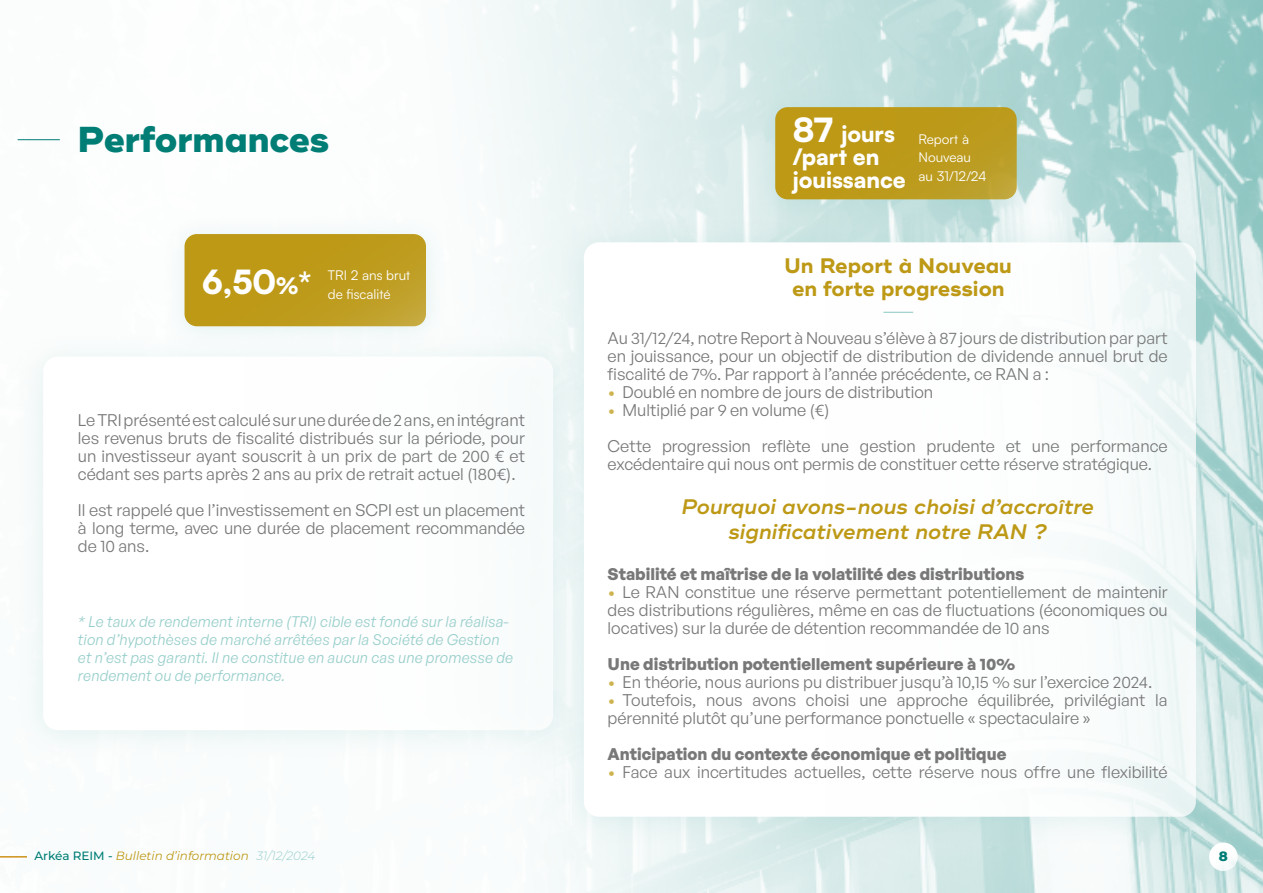
<style>
.page{position:relative;width:1263px;height:893px;background:#fff}
.page>*{position:absolute;margin:0;border:0;box-sizing:border-box;transform-origin:0 0}
.Titrages_1Lignes{font:800 36px "Ridley Grotesk";color:#007e76}
.Numbers_NoFilet{font:900 33px "Satoshi";color:#fff}
.Numbers_NoFilet-2{font:900 22.5px/23px "Satoshi";color:#fff}
.t1{font:italic 600 21px/25.2px "Ridley Grotesk";color:#bd9916;text-align:center}
.Titres_Violet{font:700 21px "Ridley Grotesk";color:#bd9916}
.t2{font:16.5px/18px "General Sans";color:#787879;text-align:justify}
.t3{font:700 16.5px "General Sans";color:#787879}
.Sources_Plus_d_infos{font:italic 15px/18px "General Sans";letter-spacing:.01em;color:#96ceca}
.Numbers_NoFilet-3{font:13.5px/18.6px "Satoshi";color:#fff}
.t4{font:800 13.5px "Montserrat";color:#007e76}
.t5{font:italic 12px "Montserrat";color:#bd9916}
.s1{font-size:22.5px}
.s2{font-size:30px}
.s3{font-size:33px}
.s4{color:#ceb350}
.s5{font-weight:500;font-style:normal;color:#007e76}
.s6{font-weight:300;color:#96ceca}
</style>
<div class="page">
<img style="left:17px;top:0;width:1246px;height:893px">
<div style="left:1186px;top:822px;width:74px;height:71px;background:#96ceca;opacity:.25"></div>
<div style="left:1209px;top:842px;width:29px;height:29px;background:#fff;border-radius:50%"></div>
<div style="left:0;top:831px;width:52px;height:57px;background:#fafcfc"></div>
<svg style="left:0;top:856px;width:27px;height:1px"></svg>
<hr style="left:18px;top:139px;width:42px;height:1px;background:#007e76">
<div style="left:15px;top:332px;width:566px;height:429px;background:#f6fafa"></div>
<div style="left:43px;top:356px;width:510px;height:374px;background:#fff;border-radius:15px"></div>
<div style="left:556px;top:217px;width:668px;height:631px;background:#96ceca;opacity:.25"></div>
<div style="left:584px;top:242px;width:612px;height:575px;background:#fff;border-radius:15px"></div>
<hr style="left:883px;top:312px;width:30px;height:1px;background:#96ceca">
<div style="left:162px;top:214px;width:287px;height:137px;background:#f7fafa"></div>
<div style="left:185px;top:234px;width:241px;height:92px;background:#bd9916;border-radius:12px"></div>
<div style="left:752px;top:87px;width:287px;height:138px;background:#96ceca;opacity:.25"></div>
<div style="left:775px;top:107px;width:242px;height:92px;background:#bd9916;border-radius:12px"></div>
<p class="Titrages_1Lignes" style="left:78px;top:117px;width:253px">Performances</p>
<p class="Numbers_NoFilet" style="left:202px;top:257px;width:111px">6,50<span class="s1">%</span><span class="s2">*</span></p>
<p class="Numbers_NoFilet-3" style="left:328px;top:265px;width:84px">TRI 2 ans brut</p>
<p class="Numbers_NoFilet-3" style="left:328px;top:284px;width:64px">de fiscalité</p>
<p class="t2" style="left:78px;top:411px;width:448px">Le TRI présenté est calculé sur une durée de 2 ans, en intégrant les revenus bruts de fiscalité distribués sur la période, pour un investisseur ayant souscrit à un prix de part de 200 € et cédant ses parts après 2 ans au prix de retrait actuel (180€).</p>
<p class="t2" style="left:78px;top:501px;width:448px">Il est rappelé que l’investissement en SCPI est un placement à long terme, avec une durée de placement recommandée de 10 ans.</p>
<p class="Sources_Plus_d_infos" style="left:78px;top:612px;width:437px">* Le taux de rendement interne (TRI) cible est fondé sur la réalisa&shy;tion d’hypothèses de marché arrêtées par la Société de Gestion et n’est pas garanti. Il ne constitue en aucun cas une promesse de rendement ou de performance.</p>
<p class="Numbers_NoFilet-2" style="left:793px;top:121px;width:104px"><span class="s3">87</span> jours</p>
<p class="Numbers_NoFilet-2" style="left:793px;top:144px;width:114px">/part en jouissance</p>
<p class="Numbers_NoFilet-3" style="left:918px;top:129px;width:54px">Report à<br>Nouveau</p>
<p class="Numbers_NoFilet-3" style="left:918px;top:166px;width:70px">au 31/12/24</p>
<p class="Titres_Violet" style="left:785px;top:253px;width:229px">Un Report à Nouveau</p>
<p class="Titres_Violet" style="left:792px;top:276px;width:214px">en forte progression</p>
<p class="t2" style="left:608px;top:329px;width:562px">Au 31/12/24, notre Report à Nouveau s’élève à 87 jours de distribution par part en jouissance, pour un objectif de distribution de dividende annuel brut de fiscalité de 7%. Par rapport à l’année précédente, ce RAN a :</p>
<p class="t2" style="left:608px;top:383px;width:327px"><span class="s4">•</span> Doublé en nombre de jours de distribution</p>
<p class="t2" style="left:608px;top:401px;width:223px"><span class="s4">•</span> Multiplié par 9 en volume (€)</p>
<p class="t2" style="left:608px;top:437px;width:562px">Cette progression reflète une gestion prudente et une performance excédentaire qui nous ont permis de constituer cette réserve stratégique.</p>
<p class="t1" style="left:681px;top:495px;width:414px">Pourquoi avons-nous choisi d’accroître significativement notre RAN ?</p>
<p class="t3" style="left:608px;top:564px;width:418px">Stabilité et maîtrise de la volatilité des distributions</p>
<p class="t2" style="left:608px;top:583px;width:562px"><span class="s4">•</span> Le RAN constitue une réserve permettant potentiellement de maintenir des distributions régulières, même en cas de fluctuations (économiques ou locatives) sur la durée de détention recommandée de 10 ans</p>
<p class="t3" style="left:608px;top:654px;width:409px">Une distribution potentiellement supérieure à 10%</p>
<p class="t2" style="left:608px;top:673px;width:546px"><span class="s4">•</span> En théorie, nous aurions pu distribuer jusqu’à 10,15 % sur l’exercice 2024.</p>
<p class="t2" style="left:608px;top:691px;width:562px"><span class="s4">•</span> Toutefois, nous avons choisi une approche équilibrée, privilégiant la pérennité plutôt qu’une performance ponctuelle « spectaculaire »</p>
<p class="t3" style="left:608px;top:744px;width:400px">Anticipation du contexte économique et politique</p>
<p class="t2" style="left:608px;top:763px;width:562px"><span class="s4">•</span> Face aux incertitudes actuelles, cette réserve nous offre une flexibilité</p>
<p class="t5" style="left:34px;top:848px;width:282px"><span class="s5">Arkéa REIM -</span> Bulletin d’information <span class="s6">31/12/2024</span></p>
<p class="t4" style="left:1219px;top:846px;width:11px">8</p>
</div>
